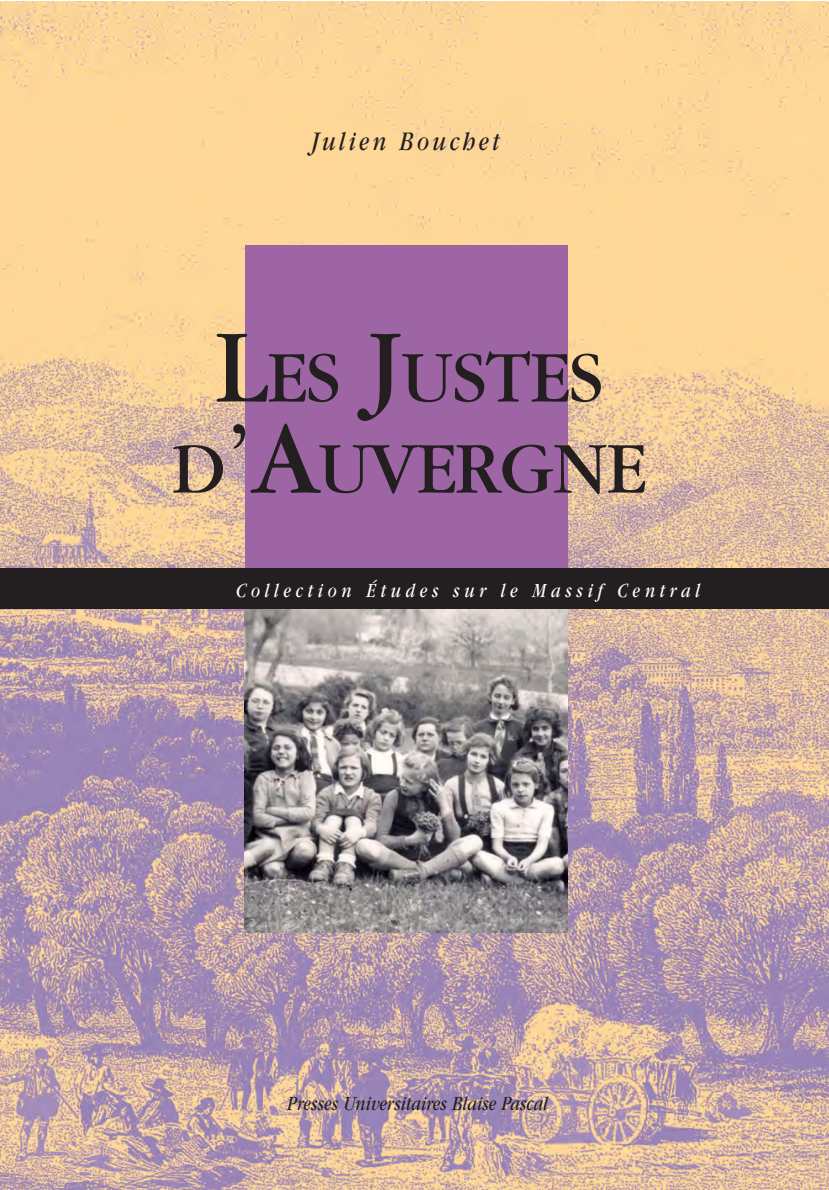
<style>
.page{position:relative;width:829px;height:1190px;background:#fff}
.page>*{position:absolute;margin:0;border:0;box-sizing:border-box;transform-origin:0 0}
.t1{font:75.95px/91px "Garamond";letter-spacing:-.015em;color:#231f20;text-align:center}
.CHEC_-_Titre_niv__2{font:italic 28px "Garamond";letter-spacing:.15em;color:#231f20;scale:.8 1}
.Normal_e{font:italic 21px "Garamond";letter-spacing:.28em;color:#fff;scale:.8 1}
.Normal_e-2{font:italic 21px "Garamond";color:#231f20;scale:.8 1}
.s1{font-size:108.5px}
</style>
<div class="page">
<img style="left:0;top:1px;width:829px;height:1188px">
<div style="left:0;top:568px;width:829px;height:40px;background:#231f20"></div>
<div style="left:245px;top:246px;width:322px;height:322px;background:#9d65a3"></div>
<img style="left:245px;top:609px;width:322px;height:323px">
<p class="CHEC_-_Titre_niv__2" style="left:311px;top:127px;width:237px">Julien Bouchet</p>
<p class="t1" style="left:172px;top:333px;width:476px"><span class="s1">L</span>ES <span class="s1">J</span>USTES<br>D<span class="s1">’A</span>UVERGNE</p>
<p class="Normal_e" style="left:236px;top:579px;width:581px">Collection Études sur le Massif Central</p>
<p class="Normal_e-2" style="left:287px;top:1092px;width:327px">Presses Universitaires Blaise Pascal</p>
</div>
